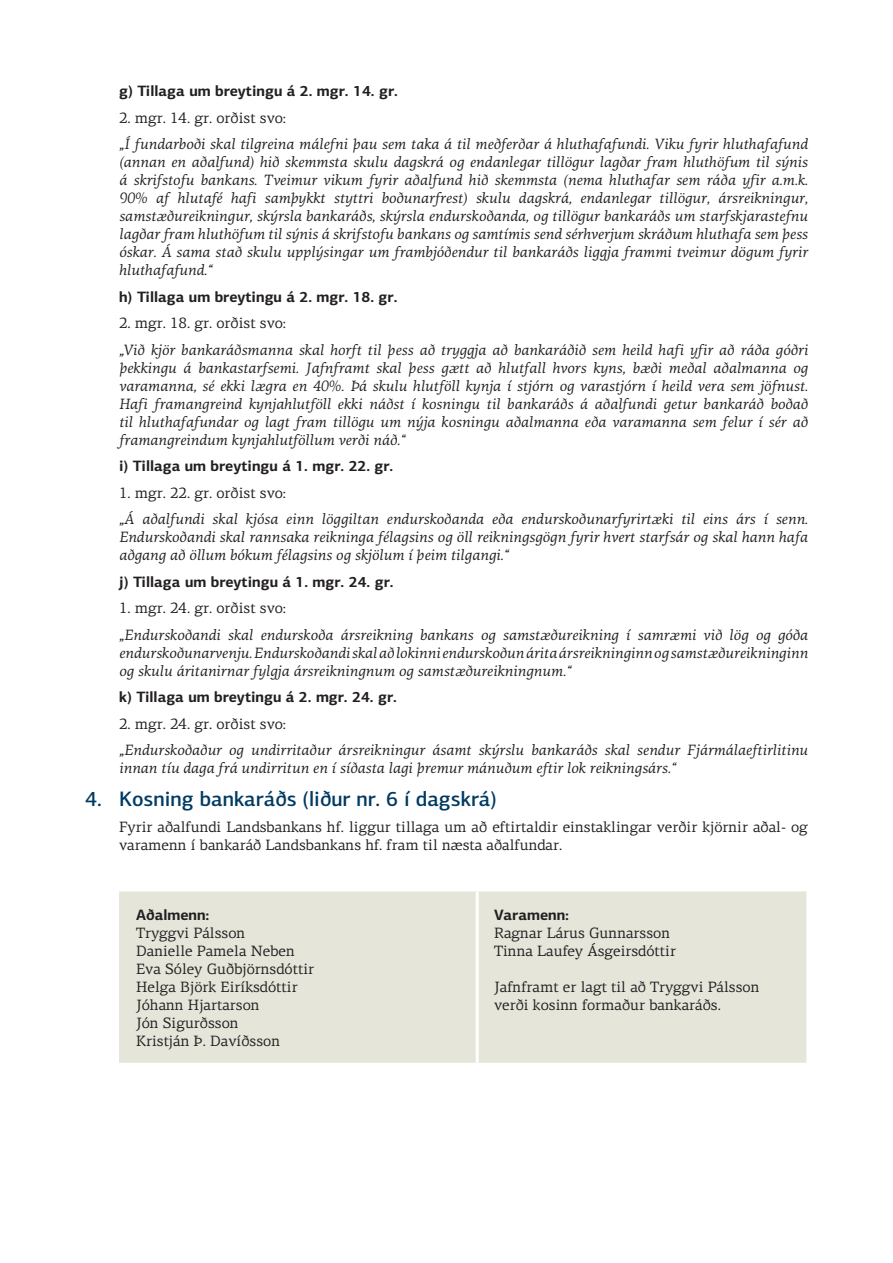
<style>
.page{position:relative;width:893px;height:1263px;background:#fff}
.page>*{position:absolute;margin:0;border:0;box-sizing:border-box;transform-origin:0 0}
.Kaflar{font:500 21px "LB Centro Sans";color:#003a62}
.Meginmál{font:italic 15px/18px "LB Centro Serif";color:#231f20;text-align:justify}
.Meginmál-2{font:15px/18px "LB Centro Serif";color:#231f20}
.Millifyrirsögn{font:700 15px "LB Centro Sans";color:#231f20}
</style>
<div class="page">
<div style="left:119px;top:891px;width:687px;height:172px;background:#e6e5da"></div>
<hr style="left:476px;top:891px;width:3px;height:172px;background:#fff">
<p class="Millifyrirsögn" style="left:119px;top:82px;width:280px">g) Tillaga um breytingu á 2. mgr. 14. gr.</p>
<p class="Meginmál-2" style="left:119px;top:109px;width:168px">2. mgr. 14. gr. orðist svo:</p>
<p class="Meginmál" style="left:119px;top:135px;width:690px">„Í fundarboði skal tilgreina málefni þau sem taka á til meðferðar á hluthafafundi. Viku fyrir hluthafafund (annan en aðalfund) hið skemmsta skulu dagskrá og endanlegar tillögur lagðar fram hluthöfum til sýnis á skrifstofu bankans. Tveimur vikum fyrir aðalfund hið skemmsta (nema hluthafar sem ráða yfir a.m.k.<br>90% af hlutafé hafi samþykkt styttri boðunarfrest) skulu dagskrá, endanlegar tillögur, ársreikningur, samstæðureikningur, skýrsla bankaráðs, skýrsla endurskoðanda, og tillögur bankaráðs um starfskjarastefnu lagðar fram hluthöfum til sýnis á skrifstofu bankans og samtímis send sérhverjum skráðum hluthafa sem þess óskar. Á sama stað skulu upplýsingar um frambjóðendur til bankaráðs liggja frammi tveimur dögum fyrir hluthafafund.“</p>
<p class="Millifyrirsögn" style="left:119px;top:287px;width:280px">h) Tillaga um breytingu á 2. mgr. 18. gr.</p>
<p class="Meginmál-2" style="left:119px;top:314px;width:168px">2. mgr. 18. gr. orðist svo:</p>
<p class="Meginmál" style="left:119px;top:341px;width:690px">„Við kjör bankaráðsmanna skal horft til þess að tryggja að bankaráðið sem heild hafi yfir að ráða góðri þekkingu á bankastarfsemi. Jafnframt skal þess gætt að hlutfall hvors kyns, bæði meðal aðalmanna og varamanna, sé ekki lægra en 40%. Þá skulu hlutföll kynja í stjórn og varastjórn í heild vera sem jöfnust.<br>Hafi framangreind kynjahlutföll ekki náðst í kosningu til bankaráðs á aðalfundi getur bankaráð boðað til hluthafafundar og lagt fram tillögu um nýja kosningu aðalmanna eða varamanna sem felur í sér að framangreindum kynjahlutföllum verði náð.“</p>
<p class="Millifyrirsögn" style="left:119px;top:457px;width:276px">i) Tillaga um breytingu á 1. mgr. 22. gr.</p>
<p class="Meginmál-2" style="left:119px;top:484px;width:168px">1. mgr. 22. gr. orðist svo:</p>
<p class="Meginmál" style="left:119px;top:510px;width:690px">„Á aðalfundi skal kjósa einn löggiltan endurskoðanda eða endurskoðunarfyrirtæki til eins árs í senn.<br>Endurskoðandi skal rannsaka reikninga félagsins og öll reikningsgögn fyrir hvert starfsár og skal hann hafa aðgang að öllum bókum félagsins og skjölum í þeim tilgangi.“</p>
<p class="Millifyrirsögn" style="left:119px;top:572px;width:276px">j) Tillaga um breytingu á 1. mgr. 24. gr.</p>
<p class="Meginmál-2" style="left:119px;top:599px;width:168px">1. mgr. 24. gr. orðist svo:</p>
<p class="Meginmál" style="left:119px;top:626px;width:690px">„Endurskoðandi skal endurskoða ársreikning bankans og samstæðureikning í samræmi við lög og góða endurskoðunarvenju. Endurskoðandi skal að lokinni endurskoðun árita ársreikninginn og samstæðureikninginn og skulu áritanirnar fylgja ársreikningnum og samstæðureikningnum.“</p>
<p class="Millifyrirsögn" style="left:119px;top:688px;width:279px">k) Tillaga um breytingu á 2. mgr. 24. gr.</p>
<p class="Meginmál-2" style="left:119px;top:715px;width:168px">2. mgr. 24. gr. orðist svo:</p>
<p class="Meginmál" style="left:119px;top:741px;width:690px">„Endurskoðaður og undirritaður ársreikningur ásamt skýrslu bankaráðs skal sendur Fjármálaeftirlitinu innan tíu daga frá undirritun en í síðasta lagi þremur mánuðum eftir lok reikningsárs.“</p>
<p class="Kaflar" style="left:85px;top:786px;width:413px">4. Kosning bankaráðs (liður nr. 6 í dagskrá)</p>
<p class="Meginmál-2" style="left:119px;top:818px;width:690px">Fyrir aðalfundi Landsbankans hf. liggur tillaga um að eftirtaldir einstaklingar verðir kjörnir aðal- og varamenn í bankaráð Landsbankans hf. fram til næsta aðalfundar.</p>
<p class="Millifyrirsögn" style="left:136px;top:905px;width:75px">Aðalmenn:</p>
<p class="Meginmál-2" style="left:136px;top:924px;width:111px">Tryggvi Pálsson</p>
<p class="Meginmál-2" style="left:136px;top:942px;width:160px">Danielle Pamela Neben</p>
<p class="Meginmál-2" style="left:136px;top:960px;width:180px">Eva Sóley Guðbjörnsdóttir</p>
<p class="Meginmál-2" style="left:136px;top:978px;width:163px">Helga Björk Eiríksdóttir</p>
<p class="Meginmál-2" style="left:136px;top:996px;width:125px">Jóhann Hjartarson</p>
<p class="Meginmál-2" style="left:136px;top:1014px;width:104px">Jón Sigurðsson</p>
<p class="Meginmál-2" style="left:136px;top:1032px;width:145px">Kristján Þ. Davíðsson</p>
<p class="Millifyrirsögn" style="left:494px;top:905px;width:76px">Varamenn:</p>
<p class="Meginmál-2" style="left:494px;top:924px;width:177px">Ragnar Lárus Gunnarsson</p>
<p class="Meginmál-2" style="left:494px;top:942px;width:183px">Tinna Laufey Ásgeirsdóttir</p>
<p class="Meginmál-2" style="left:494px;top:978px;width:267px">Jafnframt er lagt til að Tryggvi Pálsson verði kosinn formaður bankaráðs.</p>
</div>
